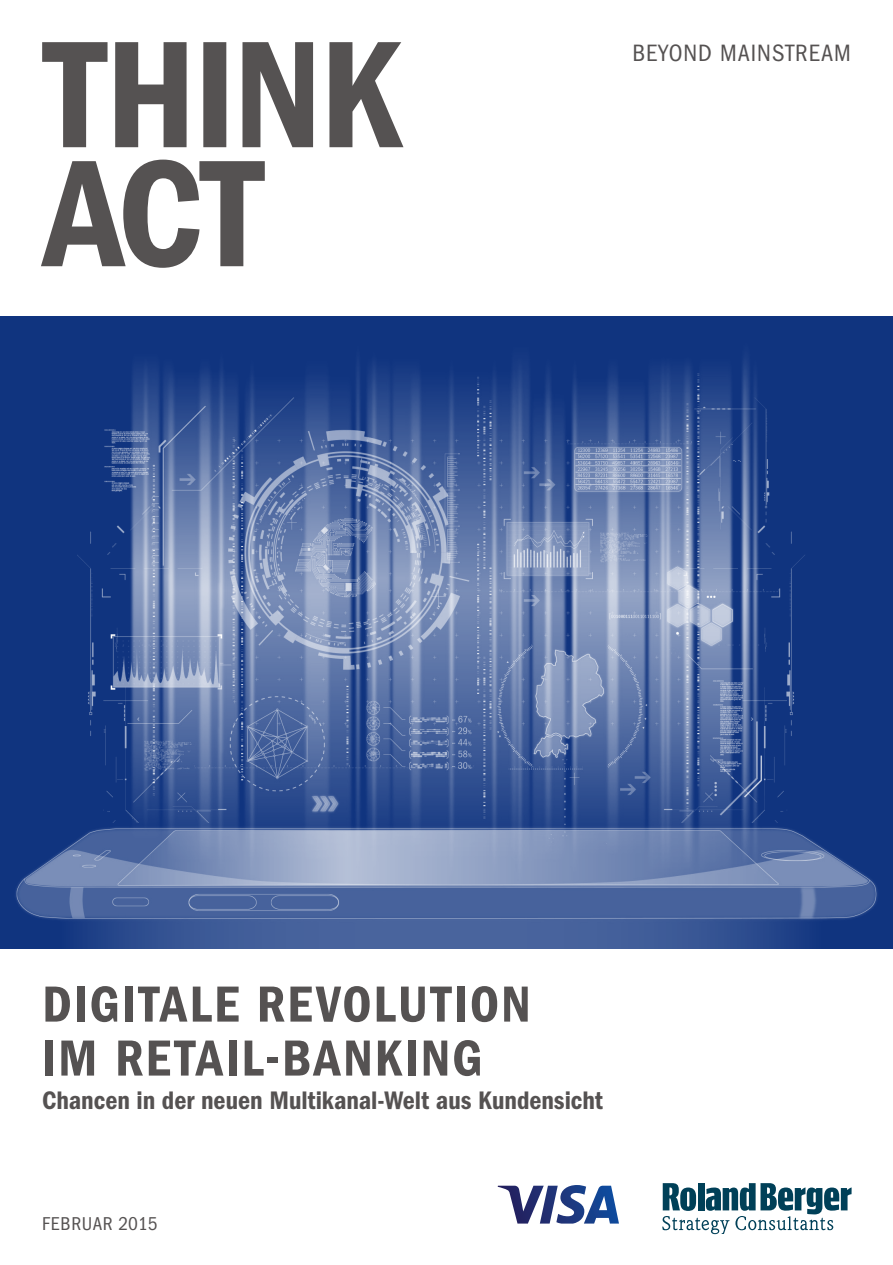
<style>
.page{position:relative;width:893px;height:1265px;background:#fff}
.page>*{position:absolute;margin:0;border:0;box-sizing:border-box;transform-origin:0 0}
.t1{font:600 52.5px/53.9px "RB Franklin Cond";letter-spacing:.035em;color:#555252}
.t2{font:600 26.25px "RB Franklin Cond";letter-spacing:-.005em;color:#555252}
.t3{font:24.5px "RB Franklin Cond";letter-spacing:.04em;color:#555252}
.t4{font:19.25px "RB Franklin Cond";letter-spacing:.04em;color:#555252}
</style>
<div class="page">
<svg style="left:662px;top:1183px;width:190px;height:51px"></svg>
<img style="left:0;top:316px;width:893px;height:633px">
<svg style="left:41px;top:160px;width:224px;height:108px"></svg>
<svg style="left:42px;top:42px;width:361px;height:105px"></svg>
<svg style="left:498px;top:1185px;width:121px;height:39px"></svg>
<p class="t3" style="left:632px;top:39px;width:220px">BEYOND MAINSTREAM</p>
<h1 class="t1" style="left:42px;top:977px;width:490px">DIGITALE REVOLUTION<br>IM RETAIL-BANKING</h1>
<p class="t2" style="left:42px;top:1085px;width:562px">Chancen in der neuen Multikanal-Welt aus Kundensicht</p>
<p class="t4" style="left:42px;top:1213px;width:117px">FEBRUAR 2015</p>
</div>
